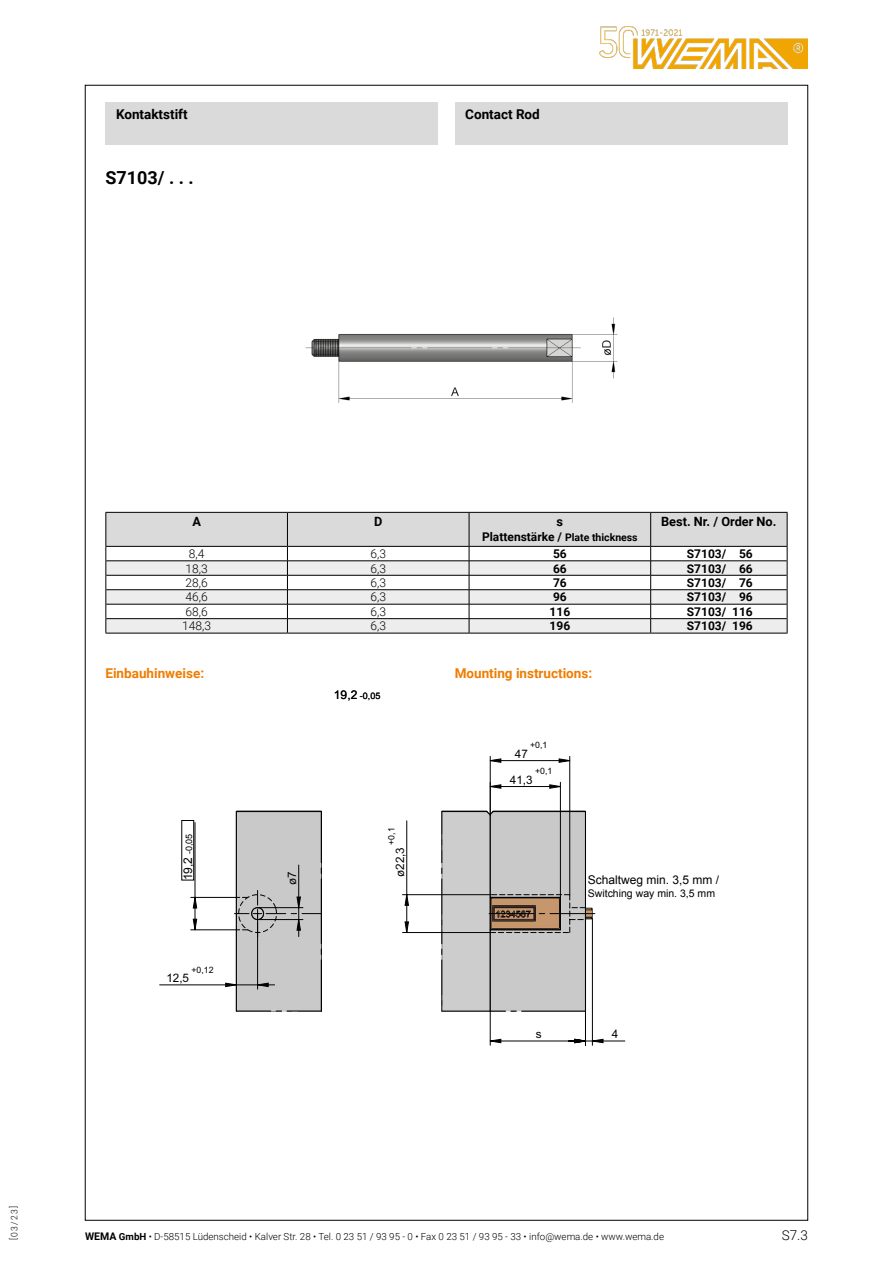
<style>
.page{position:relative;width:893px;height:1263px;background:#fff}
.page>*{position:absolute;margin:0;border:0;box-sizing:border-box;transform-origin:0 0}
.t1{font:700 18px "Roboto";color:#000}
.t2{font:700 13.5px "Roboto";color:#ef7d00}
.t3{font:700 13.5px "Roboto";color:#000}
.t4{font:300 13.5px "Roboto";color:#000}
.t5{font:700 12.75px "Roboto";color:#000}
.t6{font:700 12px "Roboto";color:#000}
.t7{font:300 12px "Roboto";color:#000}
.t8{font:12px "Arial";color:#000}
.t9{font:11.7px "Arial";color:#010202}
.t10{font:10.5px "Arial";color:#000}
.t11{font:300 9.75px "Roboto";color:#000}
.t12{font:9px "Arial";color:#000}
.t13{font:300 9px "Roboto";color:#000;scale:.95 1}
.t14{font:8.7px "Arial";color:#010202}
.s1{font-size:10.5px}
.s2{font-size:11.7px}
.s3{font-size:12px}
.s4{font-weight:700;font-size:10.5px}
.s5{font-weight:700}
</style>
<div class="page">
<div style="left:105px;top:102px;width:333px;height:43px;background:#dadada"></div>
<div style="left:455px;top:102px;width:332px;height:43px;background:#dadada"></div>
<img style="left:600px;top:27px;width:208px;height:42px">
<img style="left:305px;top:317px;width:313px;height:86px">
<hr style="left:160px;top:984px;width:76px;height:1px;background:#010202">
<hr style="left:191px;top:929px;width:45px;height:1px;background:#010202">
<hr style="left:191px;top:897px;width:45px;height:1px;background:#010202">
<hr style="left:195px;top:822px;width:1px;height:75px;background:#010202">
<hr style="left:490px;top:756px;width:1px;height:59px;background:#010202">
<hr style="left:569px;top:756px;width:1px;height:139px;background:#010202">
<hr style="left:592px;top:918px;width:1px;height:127px;background:#010202">
<hr style="left:592px;top:1041px;width:33px;height:1px;background:#010202">
<hr style="left:490px;top:1011px;width:1px;height:34px;background:#010202">
<hr style="left:585px;top:1011px;width:1px;height:34px;background:#010202">
<svg style="left:236px;top:810px;width:206px;height:202px"></svg>
<svg style="left:226px;top:811px;width:96px;height:201px;background:#c6c6c6"></svg>
<svg style="left:405px;top:895px;width:3px;height:37px"></svg>
<svg style="left:193px;top:897px;width:4px;height:33px"></svg>
<svg style="left:442px;top:759px;width:161px;height:284px"></svg>
<svg style="left:105px;top:512px;width:683px;height:121px"></svg>
<hr style="left:105px;top:633px;width:182px;height:1px;background:#000">
<hr style="left:287px;top:633px;width:182px;height:1px;background:#000">
<hr style="left:469px;top:633px;width:182px;height:1px;background:#000">
<hr style="left:651px;top:633px;width:136px;height:1px;background:#000">
<div style="left:182px;top:820px;width:12px;height:60px;border:1px solid #000"></div>
<h2 class="t3" style="left:116px;top:104px;width:73px">Kontaktstift</h2>
<h2 class="t3" style="left:465px;top:104px;width:76px">Contact Rod</h2>
<h1 class="t1" style="left:105px;top:165px;width:90px">S7103/ . . .</h1>
<h3 class="t5" style="left:192px;top:513px;width:10px">A</h3>
<h3 class="t5" style="left:374px;top:513px;width:10px">D</h3>
<h3 class="t5" style="left:557px;top:513px;width:8px">s</h3>
<p class="t6" style="left:482px;top:528px;width:157px">Plattenstärke / <span class="s1">Plate thickness</span></p>
<h3 class="t5" style="left:661px;top:513px;width:117px">Best. Nr. / Order No.</h3>
<p class="t7" style="left:189px;top:545px;width:17px">8,4</p>
<p class="t7" style="left:370px;top:545px;width:17px">6,3</p>
<p class="t6" style="left:553px;top:545px;width:15px">56</p>
<p class="t6" style="left:687px;top:545px;width:68px">S7103/ 56</p>
<p class="t7" style="left:186px;top:560px;width:24px">18,3</p>
<p class="t7" style="left:370px;top:560px;width:17px">6,3</p>
<p class="t6" style="left:553px;top:560px;width:15px">66</p>
<p class="t6" style="left:687px;top:560px;width:68px">S7103/ 66</p>
<p class="t7" style="left:186px;top:574px;width:24px">28,6</p>
<p class="t7" style="left:370px;top:574px;width:17px">6,3</p>
<p class="t6" style="left:553px;top:574px;width:15px">76</p>
<p class="t6" style="left:687px;top:574px;width:68px">S7103/ 76</p>
<p class="t7" style="left:186px;top:589px;width:24px">46,6</p>
<p class="t7" style="left:370px;top:589px;width:17px">6,3</p>
<p class="t6" style="left:553px;top:589px;width:15px">96</p>
<p class="t6" style="left:687px;top:589px;width:68px">S7103/ 96</p>
<p class="t7" style="left:186px;top:603px;width:24px">68,6</p>
<p class="t7" style="left:370px;top:603px;width:17px">6,3</p>
<p class="t6" style="left:550px;top:603px;width:22px">116</p>
<p class="t6" style="left:687px;top:603px;width:68px">S7103/ 116</p>
<p class="t7" style="left:182px;top:618px;width:30px">148,3</p>
<p class="t7" style="left:370px;top:618px;width:17px">6,3</p>
<p class="t6" style="left:550px;top:618px;width:22px">196</p>
<p class="t6" style="left:687px;top:618px;width:68px">S7103/ 196</p>
<h2 class="t2" style="left:105px;top:663px;width:100px">Einbauhinweise:</h2>
<p class="t14" style="left:184px;top:858px;width:30px;rotate:-90deg"><span class="s2">5</span> -0,02</p>
<p class="t12" style="left:183px;top:880px;width:48px;rotate:-90deg"><span class="s3">19,2</span> -0,05</p>
<p class="t9" style="left:181px;top:881px;width:24px;rotate:-90deg">19,0</p>
<p class="t14" style="left:191px;top:964px;width:24px">+0,12</p>
<p class="t9" style="left:166px;top:970px;width:24px">12,5</p>
<p class="t12" style="left:334px;top:690px;width:48px"><span class="s3">19,2</span> -0,05</p>
<p class="t9" style="left:284px;top:885px;width:15px;rotate:-90deg">ø7</p>
<p class="t14" style="left:386px;top:845px;width:19px;rotate:-90deg">+0,1</p>
<p class="t9" style="left:392px;top:877px;width:31px;rotate:-90deg">ø22,3</p>
<h2 class="t2" style="left:455px;top:663px;width:139px">Mounting instructions:</h2>
<p class="t14" style="left:530px;top:739px;width:19px">+0,1</p>
<p class="t9" style="left:515px;top:746px;width:14px">47</p>
<p class="t14" style="left:535px;top:765px;width:19px">+0,1</p>
<p class="t9" style="left:510px;top:772px;width:24px">41,3</p>
<p class="t8" style="left:588px;top:872px;width:133px">Schaltweg min. 3,5 mm /</p>
<p class="t10" style="left:588px;top:886px;width:129px">Switching way min. 3,5 mm</p>
<p class="t9" style="left:536px;top:1026px;width:7px">s</p>
<p class="t9" style="left:612px;top:1026px;width:8px">4</p>
<p class="t13" style="left:7px;top:1208px;width:4px;rotate:-90deg">]</p>
<p class="t13" style="left:8px;top:1240px;width:34px;rotate:-90deg">[03/23</p>
<p class="t11" style="left:85px;top:1229px;width:581px"><span class="s4">WEMA</span> <span class="s5">GmbH</span> • D-58515 Lüdenscheid • Kalver Str. 28 • Tel. 0 23 51 / 93 95 - 0 • Fax 0 23 51 / 93 95 - 33 • info@wema.de • www.wema.de</p>
<h2 class="t4" style="left:782px;top:1225px;width:28px">S7.3</h2>
</div>
